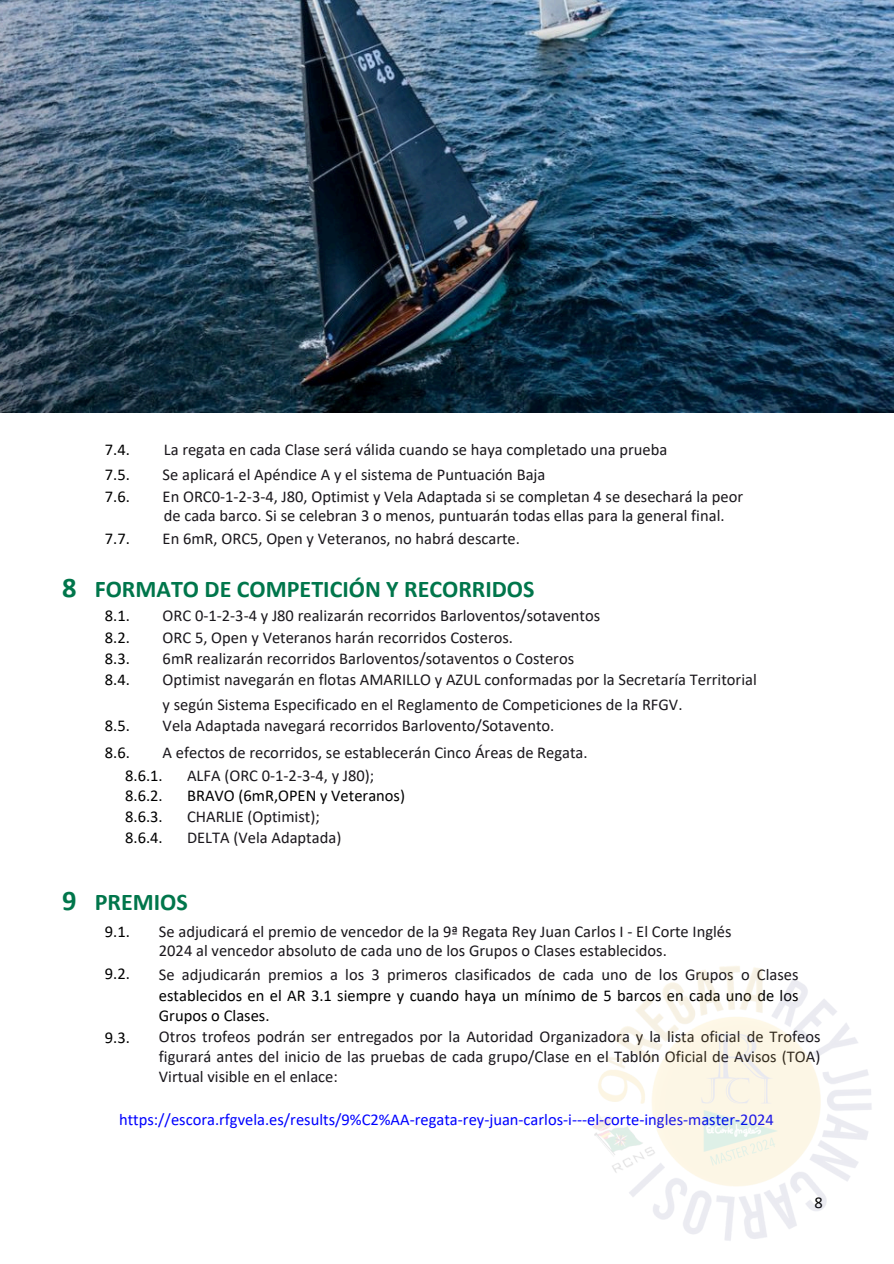
<style>
.page{position:relative;width:894px;height:1264px;background:#fff}
.page>*{position:absolute;margin:0;border:0;box-sizing:border-box;transform-origin:0 0}
.t1{font:700 28.5px "Calibri";color:#00764b}
.t2{font:700 24px "Calibri";color:#00764b}
.t3{font:16.5px/20.2px "Calibri";color:#1a171c}
.t4{font:16.5px/21.3px "Calibri";color:#000;text-align:justify}
.t5{font:16.5px "Calibri";color:#00f}
.s1{font-size:28.5px}
.s2{color:#000}
</style>
<div class="page">
<img style="left:0;top:0;width:893px;height:413px">
<img style="left:592px;top:966px;width:280px;height:275px">
<p class="t4" style="left:105px;top:440px;width:27px">7.4.</p>
<p class="t3" style="left:164px;top:440px;width:505px">La regata en cada Clase será válida cuando se haya completado una prueba</p>
<p class="t4" style="left:105px;top:465px;width:27px">7.5.</p>
<p class="t4" style="left:105px;top:487px;width:27px">7.6.</p>
<p class="t3" style="left:163px;top:466px;width:384px">Se aplicará el Apéndice A y el sistema de Puntuación Baja</p>
<p class="t3" style="left:163px;top:487px;width:582px">En ORC0-1-2-3-4, J80, Optimist y Vela Adaptada si se completan 4 se desechará la peor</p>
<p class="t3" style="left:164px;top:506px;width:562px">de cada barco. Si se celebran 3 o menos, puntuarán todas ellas para la general final.</p>
<p class="t1" style="left:62px;top:575px;width:16px">8</p>
<p class="t4" style="left:105px;top:529px;width:27px">7.7.</p>
<p class="t3" style="left:163px;top:530px;width:359px">En 6mR, ORC5, Open y Veteranos, no habrá descarte.</p>
<h2 class="t2" style="left:95px;top:578px;width:441px">FORMATO DE COMPETICIÓN Y RECORRIDOS</h2>
<p class="t4" style="left:105px;top:606px;width:27px">8.1.<br>8.2.<br>8.3.<br>8.4.</p>
<p class="t3" style="left:163px;top:607px;width:439px">ORC 0-1-2-3-4 y J80 realizarán recorridos Barloventos/sotaventos</p>
<p class="t3" style="left:163px;top:628px;width:352px">ORC 5, Open y Veteranos harán recorridos Costeros.</p>
<p class="t3" style="left:163px;top:649px;width:413px">6mR realizarán recorridos Barloventos/sotaventos o Costeros</p>
<p class="t3" style="left:163px;top:671px;width:595px">Optimist navegarán en flotas AMARILLO y AZUL conformadas por la Secretaría Territorial</p>
<p class="t3" style="left:163px;top:695px;width:521px">y según Sistema Especificado en el Reglamento de Competiciones de la RFGV.</p>
<p class="t4" style="left:105px;top:716px;width:27px">8.5.</p>
<p class="t4" style="left:105px;top:743px;width:27px">8.6.</p>
<h1 class="t3" style="left:163px;top:716px;width:393px">Vela Adaptada navegará recorridos Barlovento/Sotavento.</h1>
<p class="t3" style="left:163px;top:743px;width:426px">A efectos de recorridos, se establecerán Cinco Áreas de Regata.</p>
<p class="t4" style="left:125px;top:765px;width:39px">8.6.1.</p>
<p class="t4" style="left:125px;top:786px;width:39px">8.6.2.</p>
<p class="t4" style="left:125px;top:807px;width:39px">8.6.3.</p>
<p class="t4" style="left:125px;top:827px;width:39px">8.6.4.</p>
<p class="t3" style="left:187px;top:766px;width:189px">ALFA (ORC 0-1-2-3-4, y J80);</p>
<p class="t4" style="left:187px;top:786px;width:219px">BRAVO (6mR,OPEN y Veteranos)</p>
<p class="t3" style="left:187px;top:808px;width:134px">CHARLIE (Optimist);</p>
<p class="t3" style="left:187px;top:828px;width:156px">DELTA (Vela Adaptada)</p>
<h2 class="t2" style="left:62px;top:891px;width:127px"><span class="s1">9</span> PREMIOS</h2>
<p class="t4" style="left:105px;top:921px;width:27px">9.1.</p>
<p class="t3" style="left:159px;top:922px;width:574px">Se adjudicará el premio de vencedor de la 9ª Regata Rey Juan Carlos I - El Corte Inglés</p>
<p class="t3" style="left:159px;top:941px;width:509px">2024 al vencedor absoluto de cada uno de los Grupos o Clases establecidos.</p>
<p class="t4" style="left:105px;top:964px;width:27px">9.2.</p>
<p class="t3" style="left:159px;top:966px;width:641px">Se adjudicarán premios a los 3 primeros clasificados de cada uno de los Grupos o Clases <span class="s2">establecidos en el AR 3.1 siempre y cuando haya un mínimo de 5 barcos en cada uno de los</span></p>
<p class="t4" style="left:159px;top:1005px;width:112px">Grupos o Clases.</p>
<p class="t4" style="left:105px;top:1028px;width:27px">9.3.</p>
<p class="t3" style="left:159px;top:1027px;width:663px">Otros trofeos podrán ser entregados por la Autoridad Organizadora y la lista oficial de Trofeos figurará antes del inicio de las pruebas de cada grupo/Clase en el Tablón Oficial de Avisos (TOA)</p>
<p class="t3" style="left:159px;top:1067px;width:180px">Virtual visible en el enlace:</p>
<h1 class="t5" style="left:119px;top:1112px;width:656px">https://escora.rfgvela.es/results/9%C2%AA-regata-rey-juan-carlos-i---el-corte-ingles-master-2024</h1>
<p class="t4" style="left:814px;top:1193px;width:10px">8</p>
</div>
